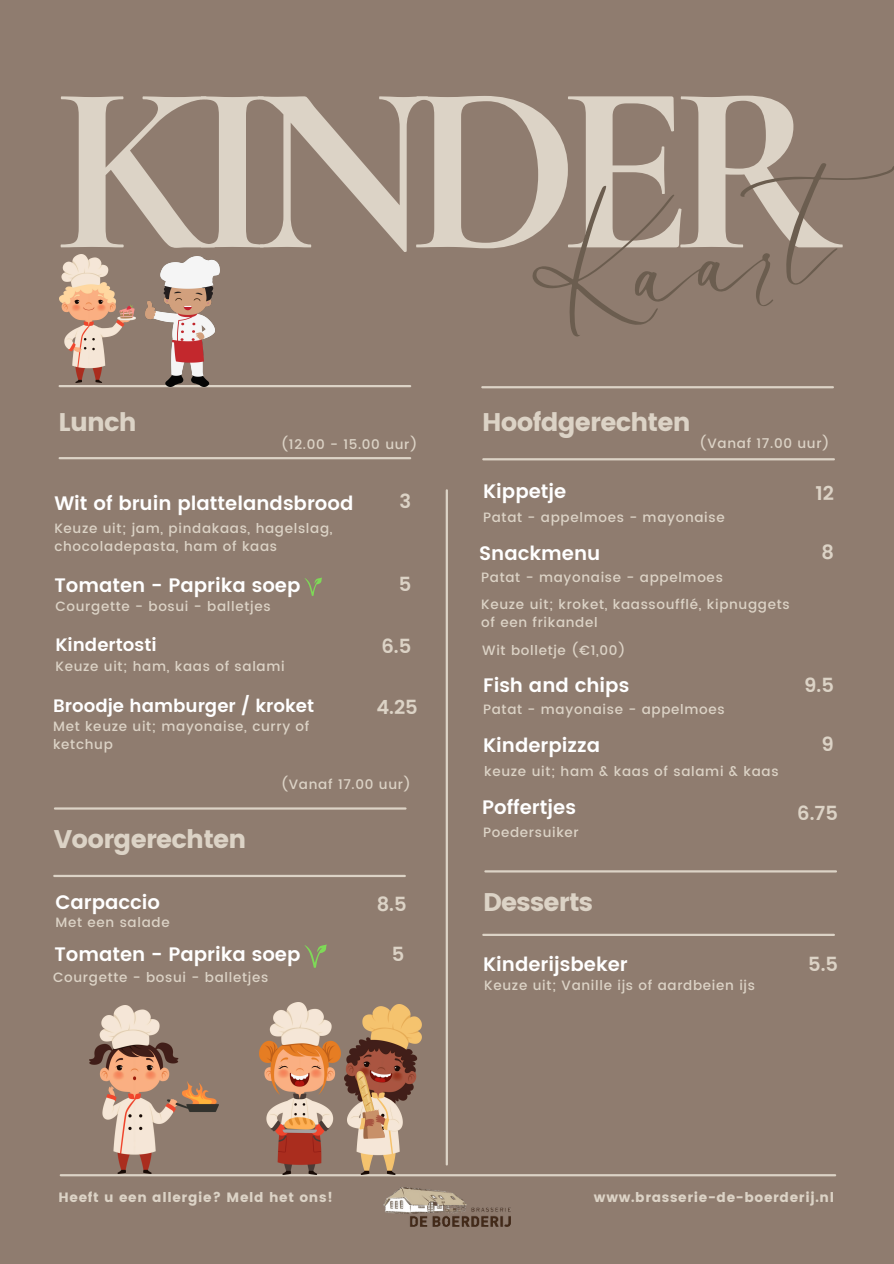
<style>
.page{position:relative;width:894px;height:1264px;background:#fff}
.page>*{position:absolute;margin:0;border:0;box-sizing:border-box;transform-origin:0 0}
.t1{font:700 241.5px "Cormorant Garamond";letter-spacing:-.085em;color:#dcd3c6}
.t2{font:94.5px "Le Jour Script";color:#6b5d4f}
.t3{font:25.5px "Poppins";letter-spacing:-.03em;color:#dcd3c6}
.t4{font:600 19.5px "Poppins";color:#fff}
.t5{font:600 19.5px "Poppins";color:#dcd3c6}
.t6{font:600 18px "Poppins";color:#fff}
.t7{font:500 13.5px "Poppins";letter-spacing:.05em;color:#dcd3c6}
.t8{font:13.5px "Poppins";letter-spacing:.05em;color:#dcd3c6}
</style>
<div class="page">
<div style="left:0;top:0;width:893px;height:1263px;background:#8f7c6f"></div>
<hr style="left:55px;top:807px;width:350px;height:2px;background:#dcd3c6">
<hr style="left:61px;top:1174px;width:773px;height:2px;background:#dcd3c6">
<hr style="left:60px;top:457px;width:350px;height:2px;background:#dcd3c6">
<hr style="left:445px;top:490px;width:3px;height:674px;background:#dcd3c6">
<svg style="left:304px;top:577px;width:18px;height:18px"></svg>
<img style="left:383px;top:1187px;width:127px;height:39px">
<hr style="left:60px;top:385px;width:350px;height:2px;background:#dcd3c6">
<hr style="left:54px;top:874px;width:350px;height:3px;background:#dcd3c6">
<hr style="left:482px;top:386px;width:350px;height:2px;background:#dcd3c6">
<hr style="left:485px;top:870px;width:350px;height:2px;background:#dcd3c6">
<hr style="left:483px;top:933px;width:350px;height:3px;background:#dcd3c6">
<img style="left:89px;top:1005px;width:130px;height:168px">
<img style="left:259px;top:1002px;width:81px;height:172px">
<img style="left:60px;top:254px;width:75px;height:128px">
<img style="left:344px;top:1004px;width:78px;height:170px">
<img style="left:145px;top:256px;width:74px;height:130px">
<svg style="left:304px;top:944px;width:22px;height:23px"></svg>
<hr style="left:483px;top:458px;width:350px;height:2px;background:#dcd3c6">
<p class="t1" style="left:54px;top:24px;width:787px">KINDER</p>
<h5 class="t2" style="left:520px;top:225px;width:308px;rotate:-9deg">Kaart</h5>
<h4 class="t3" style="left:58px;top:407px;width:80px">Lunch</h4>
<h5 class="t7" style="left:281px;top:437px;width:138px">(12.00 - 15.00 uur)</h5>
<p class="t4" style="left:54px;top:491px;width:300px">Wit of bruin plattelandsbrood</p>
<h5 class="t7" style="left:54px;top:520px;width:280px">Keuze uit; jam, pindakaas, hagelslag,</h5>
<p class="t7" style="left:54px;top:538px;width:224px">chocoladepasta, ham of kaas</p>
<p class="t4" style="left:54px;top:574px;width:247px">Tomaten - Paprika soep</p>
<p class="t7" style="left:55px;top:598px;width:216px">Courgette - bosui - balletjes</p>
<p class="t5" style="left:399px;top:490px;width:13px">3</p>
<h5 class="t5" style="left:398px;top:572px;width:14px">5</h5>
<h4 class="t6" style="left:55px;top:634px;width:103px">Kindertosti</h4>
<p class="t5" style="left:381px;top:635px;width:31px">6.5</p>
<h3 class="t7" style="left:55px;top:658px;width:231px">Keuze uit; ham, kaas of salami</h3>
<h5 class="t3" style="left:482px;top:407px;width:210px">Hoofdgerechten</h5>
<h5 class="t7" style="left:699px;top:435px;width:131px">(Vanaf 17.00 uur)</h5>
<h5 class="t4" style="left:483px;top:480px;width:85px">Kippetje</h5>
<h4 class="t7" style="left:483px;top:509px;width:243px">Patat - appelmoes - mayonaise</h4>
<p class="t4" style="left:479px;top:542px;width:123px">Snackmenu</p>
<p class="t7" style="left:481px;top:569px;width:243px">Patat - mayonaise - appelmoes</p>
<p class="t7" style="left:481px;top:597px;width:310px">Keuze uit; kroket, kaassoufflé, kipnuggets</p>
<p class="t7" style="left:481px;top:615px;width:118px">of een frikandel</p>
<p class="t7" style="left:482px;top:642px;width:145px">Wit bolletje (€1,00)</p>
<p class="t5" style="left:815px;top:481px;width:20px">12</p>
<p class="t5" style="left:821px;top:541px;width:14px">8</p>
<p class="t4" style="left:483px;top:674px;width:148px">Fish and chips</p>
<p class="t6" style="left:53px;top:695px;width:262px">Broodje hamburger / kroket</p>
<p class="t7" style="left:483px;top:701px;width:243px">Patat - mayonaise - appelmoes</p>
<p class="t7" style="left:53px;top:719px;width:258px">Met keuze uit; mayonaise, curry of</p>
<p class="t7" style="left:53px;top:737px;width:61px">ketchup</p>
<h5 class="t5" style="left:376px;top:695px;width:43px">4.25</h5>
<h4 class="t4" style="left:483px;top:734px;width:118px">Kinderpizza</h4>
<p class="t3" style="left:54px;top:824px;width:194px">Voorgerechten</p>
<h5 class="t7" style="left:281px;top:776px;width:131px">(Vanaf 17.00 uur)</h5>
<p class="t4" style="left:55px;top:890px;width:106px">Carpaccio</p>
<p class="t5" style="left:376px;top:893px;width:31px">8.5</p>
<p class="t5" style="left:391px;top:942px;width:14px">5</p>
<h5 class="t7" style="left:55px;top:913px;width:116px">Met een salade</h5>
<p class="t4" style="left:54px;top:942px;width:247px">Tomaten - Paprika soep</p>
<p class="t7" style="left:53px;top:969px;width:216px">Courgette - bosui - balletjes</p>
<h5 class="t7" style="left:484px;top:763px;width:296px">keuze uit; ham &amp; kaas of salami &amp; kaas</h5>
<h5 class="t4" style="left:482px;top:796px;width:95px">Poffertjes</h5>
<h4 class="t7" style="left:483px;top:824px;width:97px">Poedersuiker</h4>
<p class="t3" style="left:483px;top:886px;width:111px">Desserts</p>
<h4 class="t4" style="left:483px;top:953px;width:146px">Kinderijsbeker</h4>
<p class="t7" style="left:484px;top:977px;width:272px">Keuze uit; Vanille ijs of aardbeien ijs</p>
<p class="t5" style="left:804px;top:674px;width:31px">9.5</p>
<p class="t5" style="left:821px;top:732px;width:14px">9</p>
<p class="t5" style="left:797px;top:801px;width:42px">6.75</p>
<p class="t5" style="left:807px;top:953px;width:31px">5.5</p>
<h2 class="t8" style="left:58px;top:1189px;width:276px">Heeft u een allergie? Meld het ons!</h2>
<p class="t8" style="left:593px;top:1189px;width:241px">www.brasserie-de-boerderij.nl</p>
</div>
